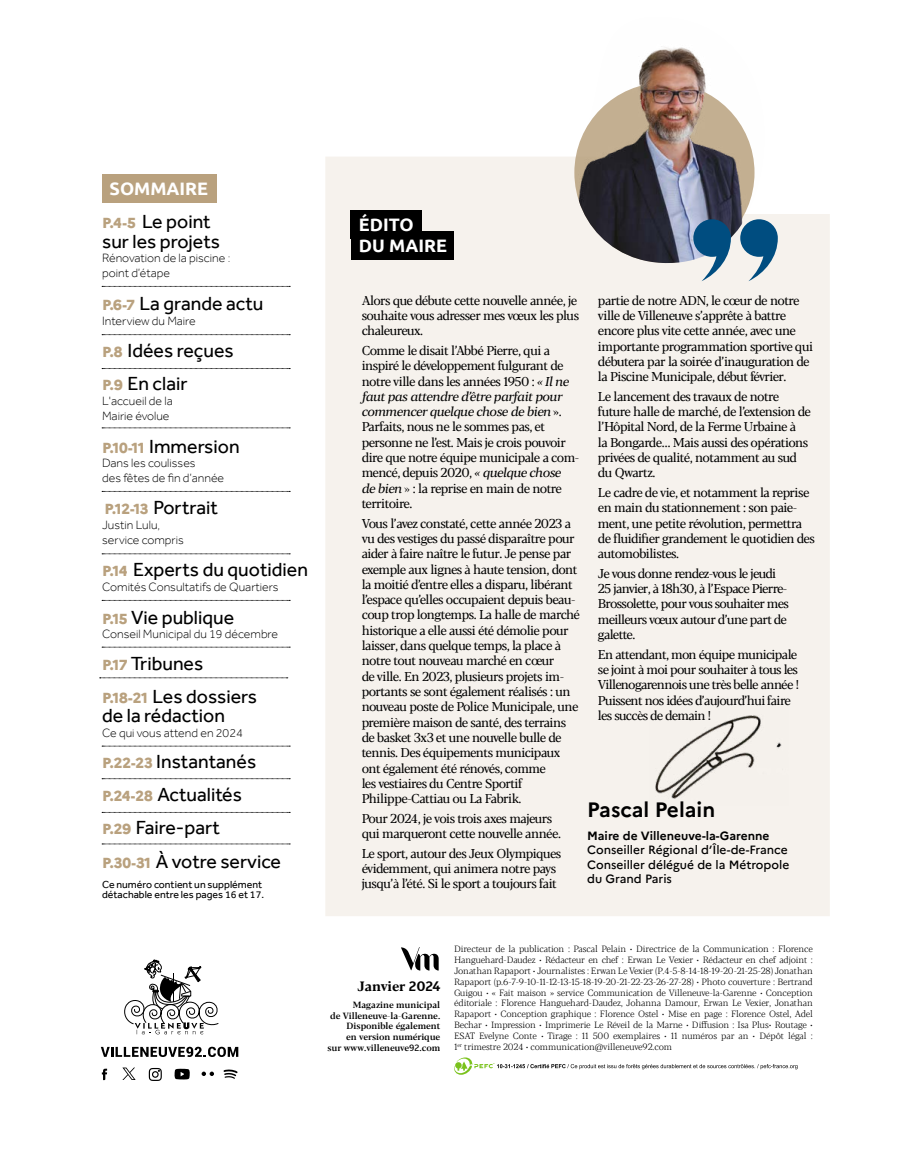
<style>
.page{position:relative;width:915px;height:1166px;background:#fff}
.page>*{position:absolute;margin:0;border:0;box-sizing:border-box;transform-origin:0 0}
.t1{font:700 20.85px "Marianne";color:#000}
.t2{font:19.5px/33px "Effra";color:#000}
.t3{font:700 18px/21px "Ubuntu";color:#fff}
.t4{font:700 13.5px "Blacker Text";letter-spacing:-.01em;color:#000}
.t5{font:12.75px/15.3px "Blacker Pro Text";letter-spacing:-.05em;color:#000}
.t6{font:300 12.3px/14.9px "Effra";color:#000}
.t7{font:500 12px/14.4px "Marianne";color:#000}
.t8{font:700 12px "Marianne";color:#000}
.t9{font:10.5px/10.5px "Effra";color:#000}
.t10{font:300 9px/10.8px "Blacker Pro Text";letter-spacing:-.01em;color:#000;text-align:justify}
.t11{font:500 9px/10.8px "Blacker Text";color:#000;text-align:right}
.s1{font-family:"Marianne";font-weight:800;font-size:14.55px;color:#b9a17e}
.s2{font-style:italic}
.s3{font-weight:300;font-style:italic}
.s4{font-family:"Karbid Pro"}
</style>
<div class="page">
<div style="left:325px;top:157px;width:504px;height:758px;background:#f6f2ed"></div>
<div style="left:102px;top:174px;width:115px;height:28px;background:#b9a17e"></div>
<img style="left:572px;top:47px;width:193px;height:217px">
<svg style="left:693px;top:219px;width:37px;height:62px;background:#5f8aa8"></svg>
<svg style="left:740px;top:219px;width:37px;height:62px;background:#6993ae"></svg>
<svg style="left:102px;top:286px;width:188px;height:1px"></svg>
<svg style="left:102px;top:334px;width:188px;height:1px"></svg>
<svg style="left:102px;top:368px;width:188px;height:1px"></svg>
<svg style="left:102px;top:491px;width:188px;height:1px"></svg>
<svg style="left:102px;top:553px;width:188px;height:1px"></svg>
<svg style="left:102px;top:600px;width:188px;height:1px"></svg>
<svg style="left:102px;top:646px;width:188px;height:1px"></svg>
<svg style="left:102px;top:745px;width:188px;height:1px"></svg>
<svg style="left:100px;top:677px;width:188px;height:1px"></svg>
<svg style="left:102px;top:427px;width:188px;height:1px"></svg>
<svg style="left:102px;top:778px;width:188px;height:1px"></svg>
<svg style="left:102px;top:843px;width:188px;height:1px"></svg>
<div style="left:351px;top:210px;width:71px;height:29px;background:#000"></div>
<div style="left:351px;top:232px;width:102px;height:28px;background:#000"></div>
<img style="left:649px;top:696px;width:139px;height:109px">
<svg style="left:101px;top:1046px;width:137px;height:10px"></svg>
<svg style="left:102px;top:1068px;width:5px;height:11px"></svg>
<svg style="left:174px;top:1068px;width:16px;height:11px"></svg>
<svg style="left:201px;top:1071px;width:13px;height:4px"></svg>
<svg style="left:149px;top:1067px;width:13px;height:13px"></svg>
<svg style="left:223px;top:1069px;width:14px;height:9px"></svg>
<svg style="left:124px;top:959px;width:94px;height:75px"></svg>
<svg style="left:401px;top:947px;width:37px;height:23px"></svg>
<svg style="left:122px;top:1067px;width:13px;height:12px"></svg>
<svg style="left:454px;top:1057px;width:343px;height:17px"></svg>
<h3 class="t3" style="left:110px;top:178px;width:100px">SOMMAIRE</h3>
<h2 class="t2" style="left:102px;top:211px;width:119px;line-height:19.5px"><span class="s1">P.4-5</span> Le point sur les projets</h2>
<p class="t6" style="left:102px;top:251px;width:130px">Rénovation de la piscine : point d’étape</p>
<h2 class="t2" style="left:102px;top:287px;width:163px"><span class="s1">P.6-7</span> La grande actu</h2>
<p class="t6" style="left:102px;top:313px;width:95px">Interview du Maire</p>
<h2 class="t2" style="left:102px;top:334px;width:133px"><span class="s1">P.8</span> Idées reçues<br><span class="s1">P.9</span> En clair</h2>
<p class="t6" style="left:102px;top:393px;width:72px">L'accueil de la<br>Mairie évolue</p>
<h2 class="t2" style="left:102px;top:429px;width:139px"><span class="s1">P.10-11</span> Immersion</h2>
<p class="t6" style="left:102px;top:455px;width:123px">Dans les coulisses<br>des fêtes de fin d’année</p>
<h2 class="t2" style="left:104px;top:491px;width:115px"><span class="s1">P.12-13</span> Portrait</h2>
<p class="t6" style="left:102px;top:517px;width:83px">Justin Lulu, service compris</p>
<h2 class="t2" style="left:102px;top:552px;width:207px"><span class="s1">P.14</span> Experts du quotidien</h2>
<p class="t6" style="left:102px;top:578px;width:178px">Comités Consultatifs de Quartiers</p>
<h2 class="t2" style="left:102px;top:600px;width:133px"><span class="s1">P.15</span> Vie publique</h2>
<p class="t6" style="left:102px;top:626px;width:177px">Conseil Municipal du 19 décembre</p>
<h2 class="t2" style="left:102px;top:647px;width:156px;line-height:32.2px"><span class="s1">P.17</span> Tribunes<br><span class="s1">P.18-21</span> Les dossiers</h2>
<h2 class="t2" style="left:102px;top:698px;width:124px">de la rédaction</h2>
<p class="t6" style="left:102px;top:725px;width:142px">Ce qui vous attend en 2024</p>
<h2 class="t2" style="left:102px;top:744px;width:155px"><span class="s1">P.22-23</span> Instantanés<br><span class="s1">P.24-28</span> Actualités<br><span class="s1">P.29</span> Faire-part</h2>
<h2 class="t2" style="left:102px;top:845px;width:180px"><span class="s1">P.30-31</span> À votre service</h2>
<p class="t9" style="left:102px;top:878px;width:163px">Ce numéro contient un supplément détachable entre les pages 16 et 17.</p>
<h3 class="t3" style="left:359px;top:214px;width:90px">ÉDITO<br>DU MAIRE</h3>
<p class="t5" style="left:361px;top:292px;width:219px">Alors que débute cette nouvelle année, je souhaite vous adresser mes vœux les plus chaleureux.</p>
<p class="t5" style="left:361px;top:342px;width:219px">Comme le disait l’Abbé Pierre, qui a inspiré le développement fulgurant de notre ville dans les années 1950 : <span class="s2">« Il ne faut pas attendre d’être parfait pour commencer quelque chose de bien »</span>.<br>Parfaits, nous ne le sommes pas, et personne ne l’est. Mais je crois pouvoir dire que notre équipe municipale a com&shy;mencé, depuis 2020, <span class="s2">« quelque chose<br>de bien</span> <span class="s3">»</span> : la reprise en main de notre territoire.</p>
<p class="t5" style="left:361px;top:515px;width:220px">Vous l’avez constaté, cette année 2023 a vu des vestiges du passé disparaître pour aider à faire naître le futur. Je pense par exemple aux lignes à haute tension, dont la moitié d’entre elles a disparu, libérant l’espace qu’elles occupaient depuis beau&shy;coup trop longtemps. La halle de marché historique a elle aussi été démolie pour laisser, dans quelque temps, la place à notre tout nouveau marché en cœur<br>de ville. En 2023, plusieurs projets im&shy;portants se sont également réalisés : un nouveau poste de Police Municipale, une première maison de santé, des terrains de basket 3x3 et une nouvelle bulle de tennis. Des équipements municipaux ont également été rénovés, comme<br>les vestiaires du Centre Sportif Philippe-Cattiau ou La Fabrik.</p>
<p class="t5" style="left:361px;top:810px;width:201px">Pour 2024, je vois trois axes majeurs qui marqueront cette nouvelle année.</p>
<p class="t5" style="left:361px;top:844px;width:201px">Le sport, autour des Jeux Olympiques évidemment, qui animera notre pays jusqu’à l’été. Si le sport a toujours fait</p>
<p class="t5" style="left:597px;top:292px;width:216px">partie de notre ADN, le cœur de notre ville de Villeneuve s’apprête à battre encore plus vite cette année, avec une importante programmation sportive qui débutera par la soirée d’inauguration de la Piscine Municipale, début février.</p>
<p class="t5" style="left:597px;top:388px;width:214px">Le lancement des travaux de notre future halle de marché, de l’extension de l’Hôpital Nord, de la Ferme Urbaine à<br>la Bongarde… Mais aussi des opérations privées de qualité, notamment au sud du Qwartz.</p>
<p class="t5" style="left:597px;top:484px;width:218px">Le cadre de vie, et notamment la reprise en main du stationnement : son paie&shy;ment, une petite révolution, permettra de fluidifier grandement le quotidien des automobilistes.</p>
<p class="t5" style="left:597px;top:565px;width:192px">Je vous donne rendez-vous le jeudi<br>25 janvier, à 18h30, à l’Espace Pierre-<br>Brossolette, pour vous souhaiter mes meilleurs vœux autour d’une part de galette.</p>
<p class="t5" style="left:597px;top:646px;width:202px">En attendant, mon équipe municipale se joint à moi pour souhaiter à tous les Villenogarennois une très belle année !<br>Puissent nos idées d’aujourd’hui faire les succès de demain !</p>
<h1 class="t1" style="left:587px;top:793px;width:129px">Pascal Pelain</h1>
<p class="t8" style="left:587px;top:826px;width:184px">Maire de Villeneuve-la-Garenne</p>
<p class="t7" style="left:587px;top:841px;width:204px">Conseiller Régional d’Île-de-France<br>Conseiller délégué de la Métropole du Grand Paris</p>
<p class="t4" style="left:357px;top:977px;width:85px">Janvier <span class="s4">2024</span></p>
<p class="t11" style="left:327px;top:999px;width:114px">Magazine municipal<br>de Villeneuve-la-Garenne.<br>Disponible également<br>en version numérique<br>sur www.villeneuve<span class="s4">92</span>.com</p>
<p class="t10" style="left:454px;top:943px;width:360px">Directeur de la publication : Pascal Pelain • Directrice de la Communication : Florence Hanguehard-Daudez • Rédacteur en chef : Erwan Le Vexier • Rédacteur en chef adjoint :<br>Jonathan Rapaport • Journalistes : Erwan Le Vexier (P.4-5-8-14-18-19-20-21-25-28) Jonathan Rapaport (p.6-7-9-10-11-12-13-15-18-19-20-21-22-23-26-27-28) • Photo couverture : Bertrand Guigou • « Fait maison » service Communication de Villeneuve-la-Garenne • Conception éditoriale : Florence Hanguehard-Daudez, Johanna Damour, Erwan Le Vexier, Jonathan Rapaport • Conception graphique : Florence Ostel • Mise en page : Florence Ostel, Adel Bechar • Impression • Imprimerie Le Réveil de la Marne • Diffusion : Isa Plus• Routage • ESAT Evelyne Conte • Tirage : 11 500 exemplaires • 11 numéros par an • Dépôt légal :<br>1<sup>er</sup> trimestre 2024 • communication@villeneuve92.com</p>
</div>
